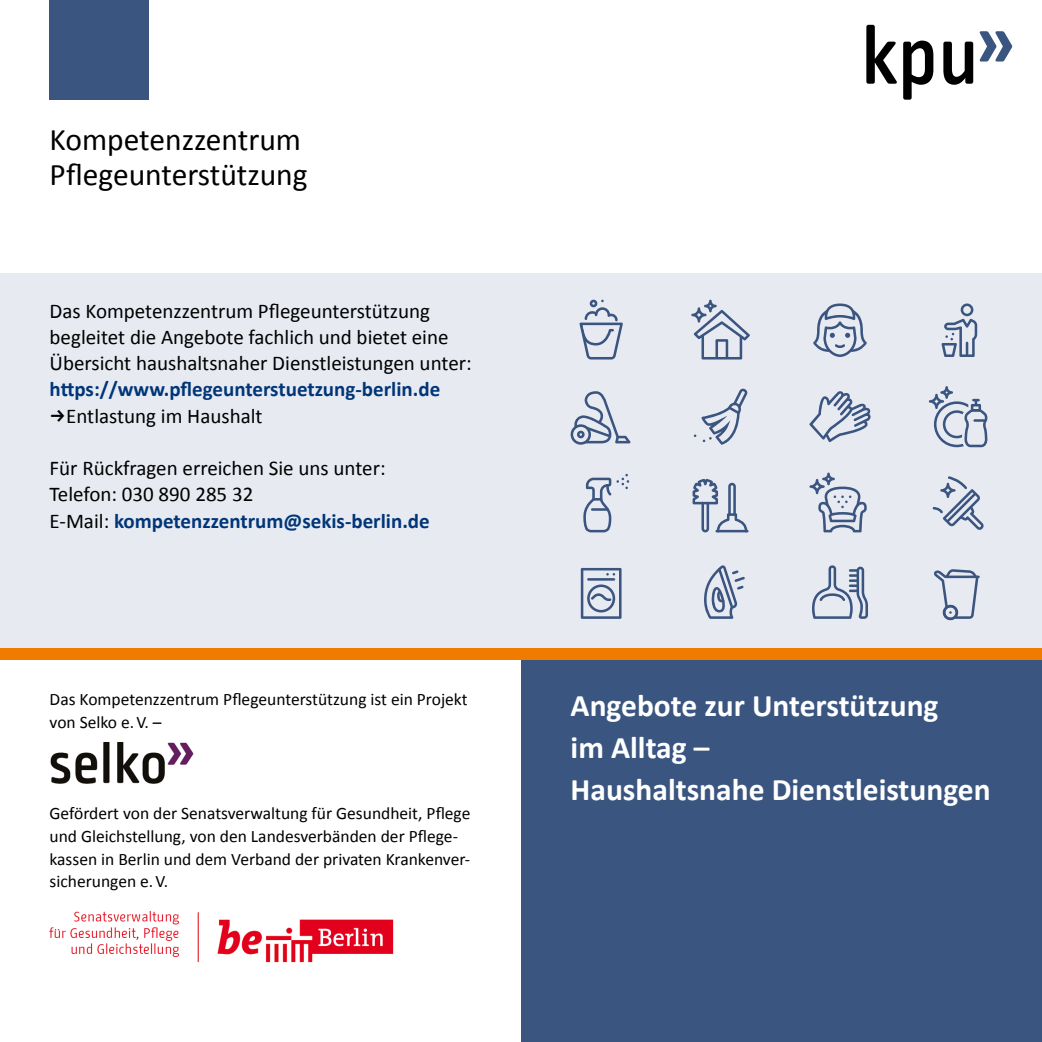
<style>
.page{position:relative;width:1042px;height:1042px;background:#fff}
.page>*{position:absolute;margin:0;border:0;box-sizing:border-box;transform-origin:0 0}
.t1{font:700 31.5px/42px "Calibri";color:#fff}
.t2{font:31.5px/35px "Calibri";color:#000}
.t3{font:21px/26.2px "Calibri";color:#000}
.t4{font:700 21px/26.2px "Calibri";color:#003678}
.t5{font:17.5px/22.8px "Calibri";color:#000}
.s1{font-family:"FF Dingbests";font-weight:400;color:#000}
.s2{font-weight:400;color:#000}
.s3{font-weight:700;color:#003678}
</style>
<div class="page">
<div style="left:0;top:273px;width:1042px;height:387px;background:#e8eaf2"></div>
<div style="left:521px;top:660px;width:521px;height:382px;background:#3a557f"></div>
<img style="left:49px;top:911px;width:345px;height:52px">
<img style="left:50px;top:742px;width:143px;height:42px">
<div style="left:0;top:648px;width:1042px;height:12px;background:#ef7c00"></div>
<svg style="left:581px;top:568px;width:40px;height:51px"></svg>
<svg style="left:570px;top:391px;width:60px;height:54px"></svg>
<svg style="left:809px;top:391px;width:61px;height:51px"></svg>
<hr style="left:715px;top:530px;width:33px;height:2px;background:#3a557f">
<svg style="left:692px;top:479px;width:55px;height:53px"></svg>
<svg style="left:694px;top:388px;width:53px;height:57px"></svg>
<svg style="left:929px;top:386px;width:58px;height:61px"></svg>
<svg style="left:932px;top:476px;width:51px;height:54px"></svg>
<svg style="left:583px;top:474px;width:46px;height:58px"></svg>
<svg style="left:704px;top:565px;width:41px;height:54px"></svg>
<svg style="left:812px;top:565px;width:56px;height:54px"></svg>
<svg style="left:941px;top:303px;width:36px;height:54px"></svg>
<svg style="left:934px;top:569px;width:46px;height:51px"></svg>
<svg style="left:691px;top:300px;width:59px;height:59px"></svg>
<svg style="left:579px;top:300px;width:44px;height:59px"></svg>
<svg style="left:813px;top:303px;width:54px;height:54px"></svg>
<svg style="left:809px;top:472px;width:58px;height:60px"></svg>
<svg style="left:866px;top:25px;width:31px;height:59px"></svg>
<svg style="left:903px;top:41px;width:30px;height:59px"></svg>
<svg style="left:943px;top:42px;width:30px;height:43px"></svg>
<svg style="left:979px;top:31px;width:33px;height:31px"></svg>
<div style="left:50px;top:0;width:99px;height:99px;background:#3a557f"></div>
<h1 class="t2" style="left:50px;top:121px;width:259px">Kompetenzzentrum<br>Pflegeunterstützung</h1>
<p class="t3" style="left:50px;top:296px;width:424px">Das Kompetenzzentrum Pflegeunterstützung begleitet die Angebote fachlich und bietet eine<br>Übersicht haushaltsnaher Dienstleistungen unter:</p>
<p class="t4" style="left:50px;top:375px;width:392px">https://www.pflegeunterstuetzung-berlin.de <span class="s1">f</span><span class="s2">Entlastung im Haushalt</span></p>
<p class="t3" style="left:50px;top:454px;width:382px">Für Rückfragen erreichen Sie uns unter:<br>Telefon: 030 890 285 32<br>E-Mail: <span class="s3">kompetenzzentrum@sekis-berlin.de</span></p>
<p class="t5" style="left:50px;top:687px;width:419px">Das Kompetenzzentrum Pflegeunterstützung ist ein Projekt von Selko e.V. –</p>
<p class="t5" style="left:50px;top:801px;width:422px">Gefördert von der Senatsverwaltung für Gesundheit, Pflege und Gleichstellung, von den Landesverbänden der Pflege&shy;kassen in Berlin und dem Verband der privaten Krankenver&shy;sicherungen e.V.</p>
<h1 class="t1" style="left:570px;top:683px;width:422px">Angebote zur Unterstützung<br>im Alltag –<br>Haushaltsnahe Dienstleistungen</h1>
</div>
